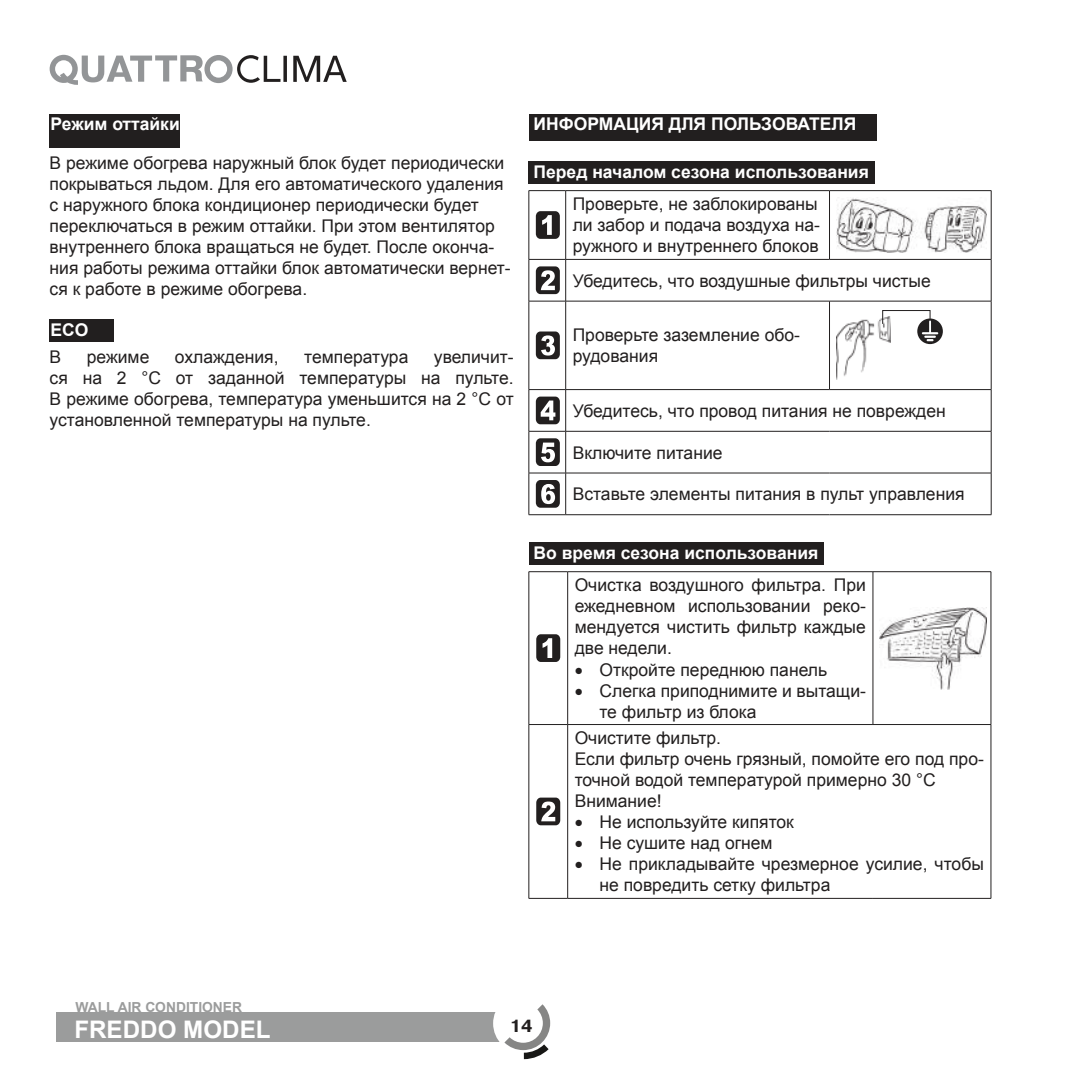
<style>
.page{position:relative;width:1092px;height:1092px;background:#fff}
.page>*{position:absolute;margin:0;border:0;box-sizing:border-box;transform-origin:0 0}
.t1{font:700 24.15px "Arial";color:#fff}
.t2{font:17.5px/21px "Arial";color:#221f1f}
.t3{font:700 17.5px "Arial";color:#fff}
.t4{font:700 17.5px "Pragmatica TT";color:#221f1f}
.t5{font:700 13.83px "Arial";color:#9b9c9c}
</style>
<div class="page">
<div style="left:56px;top:1012px;width:469px;height:29px;background:#9b9c9c"></div>
<div style="left:493px;top:993px;width:60px;height:60px;background:#fff;border-radius:50%"></div>
<svg style="left:504px;top:1004px;width:46px;height:55px"></svg>
<svg style="left:50px;top:55px;width:297px;height:30px"></svg>
<div style="left:50px;top:114px;width:130px;height:34px;background:#221f1f"></div>
<div style="left:50px;top:319px;width:64px;height:22px;background:#221f1f"></div>
<div style="left:528px;top:161px;width:346px;height:22px;background:#221f1f"></div>
<hr style="left:528px;top:190px;width:37px;height:1px;background:#221f1f">
<hr style="left:528px;top:191px;width:1px;height:68px;background:#221f1f">
<hr style="left:565px;top:190px;width:264px;height:1px;background:#221f1f">
<hr style="left:565px;top:191px;width:1px;height:68px;background:#221f1f">
<hr style="left:829px;top:190px;width:162px;height:1px;background:#221f1f">
<hr style="left:829px;top:191px;width:1px;height:68px;background:#221f1f">
<hr style="left:990px;top:191px;width:1px;height:68px;background:#221f1f">
<hr style="left:528px;top:259px;width:37px;height:1px;background:#221f1f">
<hr style="left:528px;top:259px;width:1px;height:42px;background:#221f1f">
<hr style="left:565px;top:259px;width:264px;height:1px;background:#221f1f">
<hr style="left:565px;top:259px;width:1px;height:42px;background:#221f1f">
<hr style="left:829px;top:259px;width:162px;height:1px;background:#221f1f">
<hr style="left:990px;top:259px;width:1px;height:42px;background:#221f1f">
<hr style="left:528px;top:301px;width:37px;height:1px;background:#221f1f">
<hr style="left:528px;top:301px;width:1px;height:88px;background:#221f1f">
<hr style="left:565px;top:301px;width:264px;height:1px;background:#221f1f">
<hr style="left:565px;top:301px;width:1px;height:88px;background:#221f1f">
<hr style="left:829px;top:301px;width:162px;height:1px;background:#221f1f">
<hr style="left:829px;top:301px;width:1px;height:88px;background:#221f1f">
<hr style="left:990px;top:301px;width:1px;height:88px;background:#221f1f">
<hr style="left:528px;top:389px;width:37px;height:1px;background:#221f1f">
<hr style="left:528px;top:390px;width:1px;height:41px;background:#221f1f">
<hr style="left:565px;top:389px;width:264px;height:1px;background:#221f1f">
<hr style="left:565px;top:390px;width:1px;height:41px;background:#221f1f">
<hr style="left:829px;top:389px;width:162px;height:1px;background:#221f1f">
<hr style="left:990px;top:390px;width:1px;height:41px;background:#221f1f">
<hr style="left:528px;top:431px;width:37px;height:1px;background:#221f1f">
<hr style="left:528px;top:431px;width:1px;height:42px;background:#221f1f">
<hr style="left:565px;top:431px;width:264px;height:1px;background:#221f1f">
<hr style="left:565px;top:431px;width:1px;height:42px;background:#221f1f">
<hr style="left:829px;top:431px;width:162px;height:1px;background:#221f1f">
<hr style="left:990px;top:431px;width:1px;height:42px;background:#221f1f">
<hr style="left:528px;top:472px;width:37px;height:1px;background:#221f1f">
<hr style="left:528px;top:473px;width:1px;height:41px;background:#221f1f">
<hr style="left:565px;top:472px;width:264px;height:1px;background:#221f1f">
<hr style="left:565px;top:473px;width:1px;height:41px;background:#221f1f">
<hr style="left:829px;top:472px;width:162px;height:1px;background:#221f1f">
<hr style="left:990px;top:473px;width:1px;height:41px;background:#221f1f">
<hr style="left:528px;top:514px;width:37px;height:1px;background:#221f1f">
<hr style="left:565px;top:514px;width:264px;height:1px;background:#221f1f">
<hr style="left:829px;top:514px;width:162px;height:1px;background:#221f1f">
<div style="left:536px;top:211px;width:24px;height:28px;background:#221f1f;border-radius:5px"></div>
<svg style="left:542px;top:215px;width:9px;height:20px"></svg>
<img style="left:836px;top:198px;width:150px;height:54px">
<div style="left:536px;top:266px;width:24px;height:28px;background:#221f1f;border-radius:5px"></div>
<svg style="left:541px;top:270px;width:14px;height:20px"></svg>
<div style="left:536px;top:331px;width:24px;height:28px;background:#221f1f;border-radius:5px"></div>
<svg style="left:541px;top:335px;width:14px;height:20px"></svg>
<div style="left:917px;top:318px;width:25px;height:26px;background:#221f1f;border-radius:50%"></div>
<img style="left:836px;top:318px;width:54px;height:61px">
<svg style="left:882px;top:310px;width:56px;height:31px"></svg>
<div style="left:536px;top:396px;width:24px;height:28px;background:#221f1f;border-radius:5px"></div>
<svg style="left:540px;top:400px;width:15px;height:20px"></svg>
<div style="left:536px;top:438px;width:24px;height:28px;background:#221f1f;border-radius:5px"></div>
<svg style="left:541px;top:442px;width:14px;height:20px"></svg>
<div style="left:536px;top:480px;width:24px;height:27px;background:#221f1f;border-radius:5px"></div>
<svg style="left:541px;top:484px;width:14px;height:20px"></svg>
<div style="left:528px;top:542px;width:295px;height:22px;background:#221f1f"></div>
<hr style="left:528px;top:571px;width:39px;height:1px;background:#221f1f">
<hr style="left:528px;top:572px;width:1px;height:152px;background:#221f1f">
<hr style="left:567px;top:571px;width:305px;height:1px;background:#221f1f">
<hr style="left:567px;top:572px;width:1px;height:152px;background:#221f1f">
<hr style="left:872px;top:571px;width:119px;height:1px;background:#221f1f">
<hr style="left:872px;top:572px;width:1px;height:152px;background:#221f1f">
<hr style="left:990px;top:572px;width:1px;height:152px;background:#221f1f">
<hr style="left:528px;top:724px;width:39px;height:1px;background:#221f1f">
<hr style="left:528px;top:724px;width:1px;height:174px;background:#221f1f">
<hr style="left:567px;top:724px;width:305px;height:1px;background:#221f1f">
<hr style="left:567px;top:724px;width:1px;height:174px;background:#221f1f">
<hr style="left:872px;top:724px;width:119px;height:1px;background:#221f1f">
<hr style="left:990px;top:724px;width:1px;height:174px;background:#221f1f">
<hr style="left:528px;top:898px;width:39px;height:1px;background:#221f1f">
<hr style="left:567px;top:898px;width:305px;height:1px;background:#221f1f">
<hr style="left:872px;top:898px;width:119px;height:1px;background:#221f1f">
<div style="left:536px;top:634px;width:24px;height:28px;background:#221f1f;border-radius:5px"></div>
<svg style="left:542px;top:638px;width:10px;height:20px"></svg>
<img style="left:879px;top:607px;width:107px;height:82px">
<div style="left:536px;top:797px;width:24px;height:28px;background:#221f1f;border-radius:5px"></div>
<svg style="left:541px;top:801px;width:14px;height:20px"></svg>
<div style="left:528px;top:114px;width:348px;height:26px;background:#221f1f"></div>
<p class="t3" style="left:51px;top:113px;width:131px">Режим оттайки</p>
<p class="t2" style="left:50px;top:152px;width:462px">В режиме обогрева наружный блок будет периодически покрываться льдом. Для его автоматического удаления с наружного блока кондиционер периодически будет переключаться в режим оттайки. При этом вентилятор внутреннего блока вращаться не будет. После оконча&shy;ния работы режима оттайки блок автоматически вернет&shy;ся к работе в режиме обогрева.</p>
<p class="t3" style="left:51px;top:319px;width:39px">ECO</p>
<p class="t2" style="left:50px;top:346px;width:13px">В</p>
<p class="t2" style="left:87px;top:346px;width:64px">режиме</p>
<p class="t2" style="left:175px;top:346px;width:105px">охлаждения,</p>
<p class="t2" style="left:304px;top:346px;width:106px">температура</p>
<p class="t2" style="left:50px;top:346px;width:465px;text-align:justify;text-indent:384px">увеличит&shy;ся на 2 °C от заданной температуры на пульте.<br>В режиме обогрева, температура уменьшится на 2 °C от установленной температуры на пульте.</p>
<p class="t3" style="left:533px;top:113px;width:324px">ИНФОРМАЦИЯ ДЛЯ ПОЛЬЗОВАТЕЛЯ</p>
<p class="t3" style="left:533px;top:160px;width:337px">Перед началом сезона использования</p>
<p class="t2" style="left:572px;top:194px;width:249px">Проверьте, не заблокированы ли забор и подача воздуха на&shy;ружного и внутреннего блоков</p>
<p class="t2" style="left:572px;top:270px;width:359px">Убедитесь, что воздушные фильтры чистые</p>
<p class="t2" style="left:572px;top:325px;width:229px">Проверьте заземление обо&shy;рудования</p>
<p class="t2" style="left:572px;top:400px;width:374px">Убедитесь, что провод питания не поврежден</p>
<p class="t2" style="left:572px;top:442px;width:151px">Включите питание</p>
<p class="t2" style="left:572px;top:483px;width:393px">Вставьте элементы питания в пульт управления</p>
<p class="t3" style="left:533px;top:540px;width:286px">Во время сезона использования</p>
<p class="t2" style="left:574px;top:575px;width:293px;text-align:justify">Очистка воздушного фильтра. При ежедневном использовании реко&shy;мендуется чистить фильтр каждые две недели.</p>
<p class="t2" style="left:574px;top:659px;width:254px">• Откройте переднюю панель</p>
<p class="t2" style="left:599px;top:680px;width:268px;text-indent:-25px">• Слегка приподнимите и вытащи&shy;те фильтр из блока</p>
<p class="t2" style="left:574px;top:727px;width:411px">Очистите фильтр.<br>Если фильтр очень грязный, помойте его под про&shy;точной водой температурой примерно 30 °С<br>Внимание!</p>
<p class="t2" style="left:574px;top:811px;width:221px">• Не используйте кипяток</p>
<p class="t2" style="left:574px;top:832px;width:199px">• Не сушите над огнем</p>
<p class="t2" style="left:599px;top:853px;width:386px;text-indent:-25px">• Не прикладывайте чрезмерное усилие, чтобы не повредить сетку фильтра</p>
<p class="t5" style="left:75px;top:998px;width:168px">WALL AIR CONDITIONER</p>
<h1 class="t1" style="left:74px;top:1015px;width:198px">FREDDO MODEL</h1>
<p class="t4" style="left:509px;top:1015px;width:24px">14</p>
</div>
